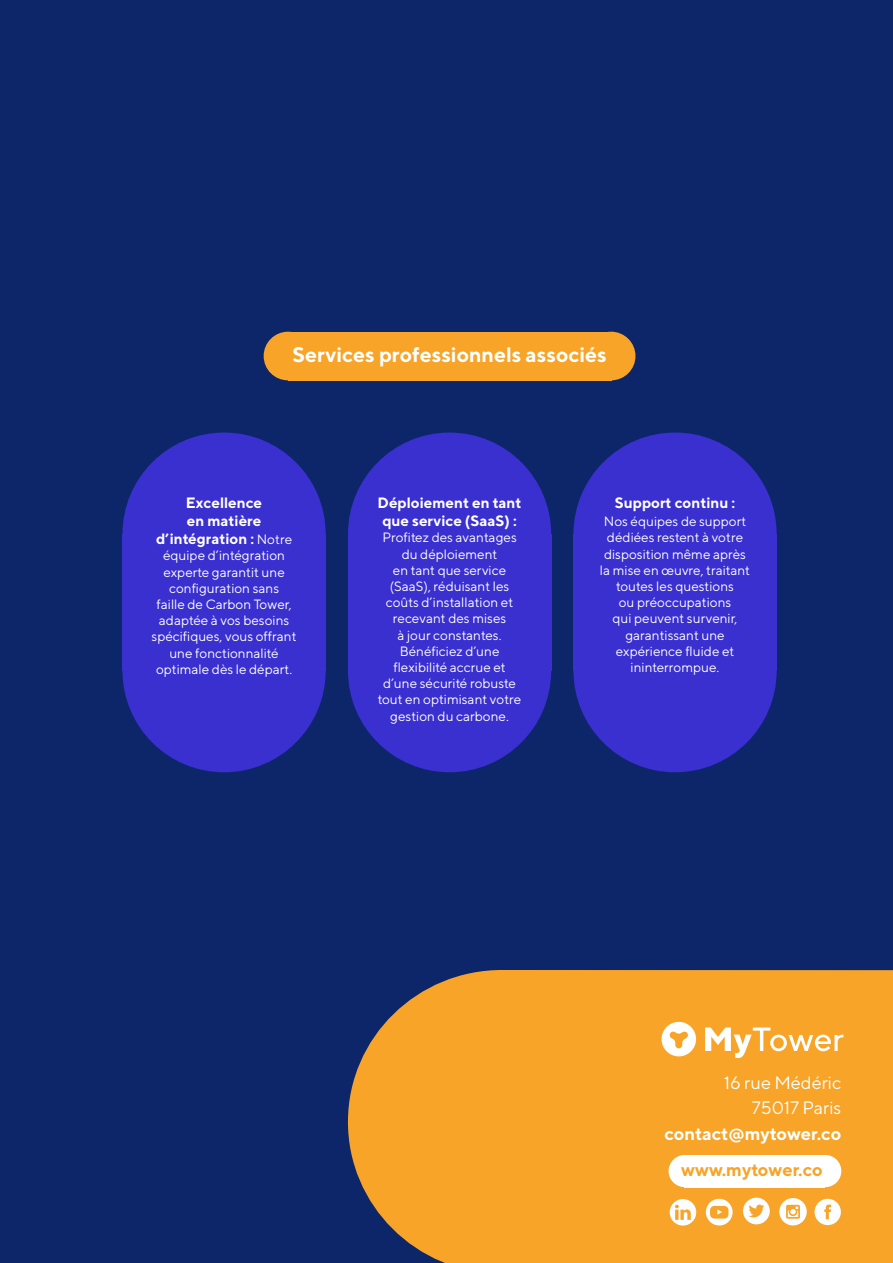
<style>
.page{position:relative;width:893px;height:1263px;background:#0c2669}
.page>*{position:absolute;margin:0;border:0;box-sizing:border-box;transform-origin:0 0}
.t1{font:700 21px "TT Norms";color:#fff}
.t2{font:18px "TT Norms";color:#fff}
.t3{font:700 18px "TT Norms";color:#fff}
.t4{font:700 18px "TT Norms";color:#f7a428}
.t5{font:700 15px/18px "TT Norms";color:#fff;text-align:center}
.t6{font:13.5px/16.2px "TT Norms";color:#fff;text-align:center}
.s1{font-weight:400;font-size:13.5px}
</style>
<div class="page">
<div style="left:122px;top:432px;width:204px;height:204px;background:#3a2fcf;border-radius:50%"></div>
<div style="left:288px;top:332px;width:323px;height:48px;background:#f7a428"></div>
<div style="left:264px;top:332px;width:48px;height:48px;background:#f7a428;border-radius:50%"></div>
<div style="left:587px;top:332px;width:48px;height:48px;background:#f7a428;border-radius:50%"></div>
<svg style="left:348px;top:970px;width:154px;height:293px;fill:#f7a428"></svg>
<div style="left:502px;top:970px;width:391px;height:293px;background:#f7a428"></div>
<div style="left:348px;top:432px;width:203px;height:204px;background:#3a2fcf;border-radius:50%"></div>
<div style="left:573px;top:432px;width:204px;height:204px;background:#3a2fcf;border-radius:50%"></div>
<div style="left:122px;top:569px;width:204px;height:203px;background:#3a2fcf;border-radius:50%"></div>
<div style="left:348px;top:569px;width:203px;height:203px;background:#3a2fcf;border-radius:50%"></div>
<div style="left:573px;top:569px;width:204px;height:203px;background:#3a2fcf;border-radius:50%"></div>
<div style="left:122px;top:534px;width:204px;height:137px;background:#3a2fcf"></div>
<div style="left:348px;top:534px;width:203px;height:137px;background:#3a2fcf"></div>
<div style="left:573px;top:534px;width:204px;height:137px;background:#3a2fcf"></div>
<svg style="left:661px;top:1022px;width:35px;height:34px"></svg>
<svg style="left:705px;top:1027px;width:138px;height:31px;background:#f9be66"></svg>
<div style="left:685px;top:1155px;width:140px;height:32px;background:#fff"></div>
<div style="left:669px;top:1155px;width:32px;height:32px;background:#fff;border-radius:50%"></div>
<div style="left:809px;top:1155px;width:32px;height:32px;background:#fff;border-radius:50%"></div>
<svg style="left:814px;top:1199px;width:27px;height:26px"></svg>
<svg style="left:670px;top:1199px;width:26px;height:26px"></svg>
<svg style="left:743px;top:1197px;width:27px;height:27px"></svg>
<svg style="left:706px;top:1199px;width:27px;height:26px"></svg>
<svg style="left:779px;top:1198px;width:28px;height:27px"></svg>
<p class="t1" style="left:293px;top:342px;width:316px">Services professionnels associés</p>
<p class="t5" style="left:156px;top:494px;width:138px">Excellence<br>en matière d’intégration : <span class="s1">Notre</span></p>
<p class="t6" style="left:152px;top:547px;width:147px">équipe d’intégration experte garantit une configuration sans<br>faille de Carbon Tower, adaptée à vos besoins spécifiques, vous offrant une fonctionnalité optimale dès le départ.</p>
<p class="t5" style="left:378px;top:494px;width:145px">Déploiement en tant que service (SaaS) :</p>
<p class="t6" style="left:378px;top:529px;width:145px">Profitez des avantages du déploiement<br>en tant que service (SaaS), réduisant les coûts d’installation et recevant des mises<br>à jour constantes.<br>Bénéficiez d’une flexibilité accrue et d’une sécurité robuste tout en optimisant votre gestion du carbone.</p>
<p class="t5" style="left:615px;top:494px;width:122px">Support continu :</p>
<p class="t6" style="left:600px;top:513px;width:152px">Nos équipes de support dédiées restent à votre disposition même après la mise en œuvre, traitant toutes les questions<br>ou préoccupations<br>qui peuvent survenir, garantissant une expérience fluide et ininterrompue.</p>
<p class="t2" style="left:724px;top:1071px;width:119px">16 rue Médéric</p>
<p class="t2" style="left:752px;top:1097px;width:91px">75017 Paris</p>
<p class="t3" style="left:664px;top:1122px;width:178px">contact@mytower.co</p>
<p class="t4" style="left:681px;top:1159px;width:143px">www.mytower.co</p>
</div>
